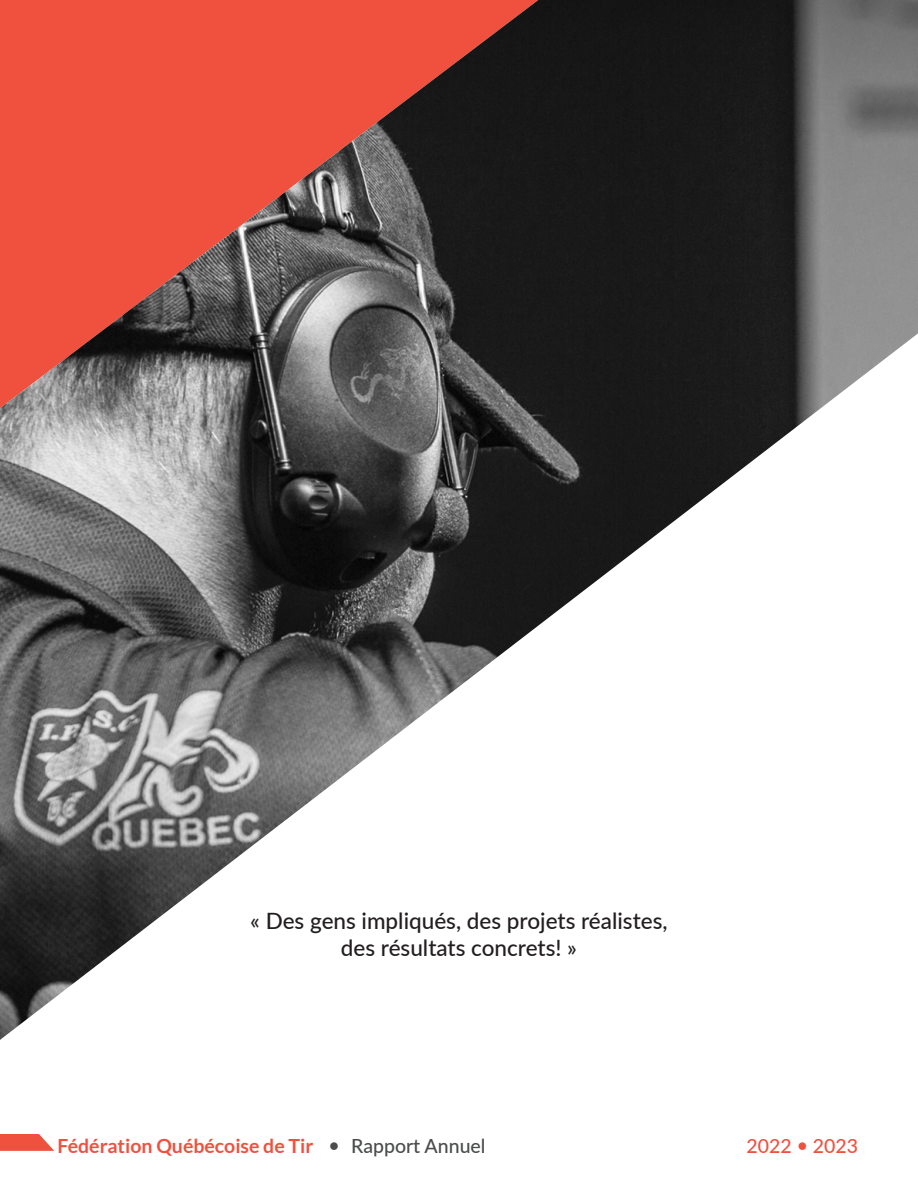
<style>
.page{position:relative;width:918px;height:1188px;background:#fff}
.page>*{position:absolute;margin:0;border:0;box-sizing:border-box;transform-origin:0 0}
.t1{font:500 22.5px "Lato";color:#231f20}
.t2{font:700 19.5px "Lato";color:#f0513e}
.t3{font:500 19.5px "Lato";color:#f0513e}
.s1{font-weight:500;color:#4b4c4d}
</style>
<div class="page">
<svg style="left:0;top:1134px;width:54px;height:17px"></svg>
<img style="left:0;top:0;width:918px;height:1040px">
<p class="t1" style="left:250px;top:905px;width:419px">« Des gens impliqués, des projets réalistes,</p>
<p class="t1" style="left:341px;top:932px;width:238px">des résultats concrets! »</p>
<p class="t2" style="left:57px;top:1135px;width:430px">Fédération Québécoise de Tir <span class="s1">• Rapport Annuel</span></p>
<p class="t3" style="left:746px;top:1132px;width:113px">2022 • 2023</p>
</div>
